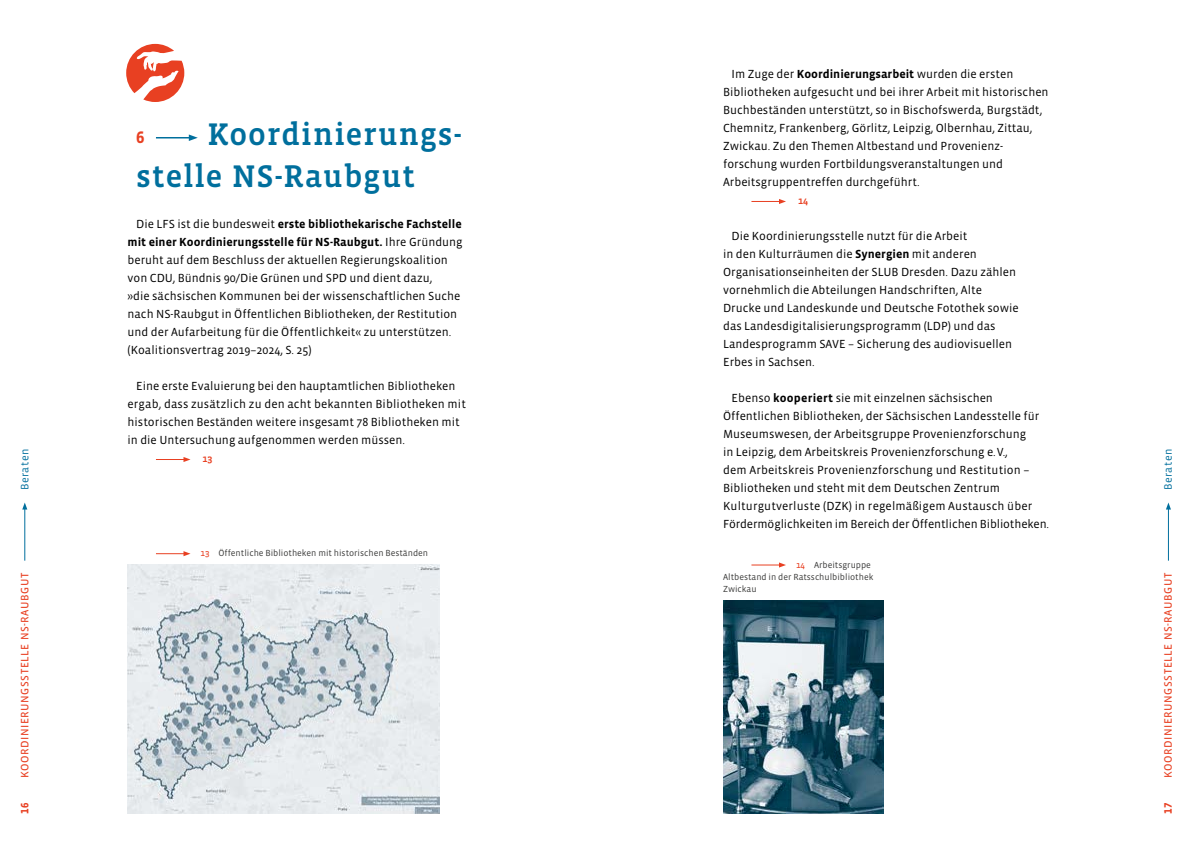
<style>
.page{position:relative;width:1191px;height:842px;background:#fff}
.page>*{position:absolute;margin:0;border:0;box-sizing:border-box;transform-origin:0 0}
.t1{font:500 32px/42px "Vista Slab OT";letter-spacing:.03em;color:#006f9d}
.t2{font:700 17px "Vista Sans OT";color:#e84022}
.t3{font:12px/18px "Vista Sans OT";color:#000}
.t4{font:11px "Vista Sans OT";letter-spacing:.05em;color:#e84022}
.t5{font:11px "Vista Sans OT";letter-spacing:.05em;color:#006f9d}
.t6{font:700 11px "Vista Sans OT";color:#e84022}
.t7{font:500 10px "Vista Slab OT";color:#e84022}
.t8{font:9px/12px "Vista Sans OT";color:#3b3b3a}
.s1{font-weight:700}
.s2{font-family:"Vista Slab OT";color:#e84022}
</style>
<div class="page">
<svg style="left:751px;top:199px;width:35px;height:5px"></svg>
<hr style="left:1168px;top:508px;width:1px;height:53px;background:#006f9d">
<svg style="left:1166px;top:502px;width:5px;height:7px"></svg>
<hr style="left:24px;top:508px;width:1px;height:53px;background:#006f9d">
<svg style="left:22px;top:502px;width:5px;height:7px"></svg>
<img style="left:723px;top:600px;width:161px;height:214px">
<svg style="left:751px;top:562px;width:35px;height:5px"></svg>
<hr style="left:156px;top:137px;width:36px;height:1px;background:#006f9d">
<svg style="left:189px;top:134px;width:9px;height:7px"></svg>
<svg style="left:156px;top:457px;width:34px;height:5px"></svg>
<img style="left:128px;top:564px;width:311px;height:250px">
<svg style="left:156px;top:551px;width:34px;height:5px"></svg>
<svg style="left:126px;top:44px;width:58px;height:58px"></svg>
<p class="t5" style="left:19px;top:490px;width:43px;rotate:-90deg">Beraten</p>
<h1 class="t1" style="left:136px;top:114px;width:327px;text-indent:71px">Koordinierungs&shy;stelle NS-Raubgut</h1>
<p class="t3" style="left:128px;top:215px;width:336px;text-indent:9px">Die LFS ist die bundesweit <span class="s1">erste bibliothekarische Fachstelle mit einer Koordinierungsstelle für NS-Raubgut.</span> Ihre Gründung beruht auf dem Beschluss der aktuellen Regierungskoalition von CDU, Bündnis 90/Die Grünen und SPD und dient dazu,<br>»die sächsischen Kommunen bei der wissenschaftlichen Suche nach NS-Raubgut in Öffentlichen Bibliotheken, der Restitution und der Aufarbeitung für die Öffentlichkeit« zu unterstützen. (Koalitionsvertrag 2019–2024, S. 25)</p>
<p class="t3" style="left:128px;top:377px;width:340px;text-indent:9px">Eine erste Evaluierung bei den hauptamtlichen Bibliotheken ergab, dass zusätzlich zu den acht bekannten Bibliotheken mit historischen Beständen weitere insgesamt 78 Bibliotheken mit in die Untersuchung aufgenommen werden müssen.</p>
<p class="t7" style="left:203px;top:454px;width:11px">13</p>
<h2 class="t2" style="left:136px;top:129px;width:10px">6</h2>
<p class="t3" style="left:723px;top:65px;width:327px;text-indent:9px">Im Zuge der <span class="s1">Koordinierungsarbeit</span> wurden die ersten Bibliotheken aufgesucht und bei ihrer Arbeit mit historischen Buchbeständen unterstützt, so in Bischofswerda, Burgstädt, Chemnitz, Frankenberg, Görlitz, Leipzig, Olbernhau, Zittau, Zwickau. Zu den Themen Altbestand und Provenienz&shy;forschung wurden Fortbildungsveranstaltungen und Arbeitsgruppentreffen durchgeführt.</p>
<p class="t7" style="left:798px;top:196px;width:11px">14</p>
<p class="t3" style="left:723px;top:227px;width:297px;text-indent:9px">Die Koordinierungsstelle nutzt für die Arbeit<br>in den Kulturräumen die <span class="s1">Synergien</span> mit anderen Organisationseinheiten der SLUB Dresden. Dazu zählen vornehmlich die Abteilungen Handschriften, Alte Drucke und Landeskunde und Deutsche Fotothek sowie das Landesdigitalisierungsprogramm (LDP) und das Landesprogramm SAVE – Sicherung des audiovisuellen Erbes in Sachsen.</p>
<p class="t3" style="left:723px;top:389px;width:327px;text-indent:9px">Ebenso <span class="s1">kooperiert</span> sie mit einzelnen sächsischen Öffentlichen Bibliotheken, der Sächsischen Landesstelle für Museumswesen, der Arbeitsgruppe Provenienzforschung<br>in Leipzig, dem Arbeitskreis Provenienzforschung e.V.,<br>dem Arbeitskreis Provenienzforschung und Restitution – Bibliotheken und steht mit dem Deutschen Zentrum Kulturgutverluste (DZK) in regelmäßigem Austausch über Fördermöglichkeiten im Bereich der Öffentlichen Bibliotheken.</p>
<p class="t5" style="left:1162px;top:490px;width:43px;rotate:-90deg">Beraten</p>
<p class="t8" style="left:200px;top:547px;width:229px"><span class="s2">13</span> Öffentliche Bibliotheken mit historischen Beständen</p>
<p class="t4" style="left:19px;top:778px;width:207px;rotate:-90deg">KOORDINIERUNGSSTELLE NS-RAUBGUT</p>
<p class="t8" style="left:723px;top:559px;width:152px;text-indent:73px"><span class="s2">14</span> Arbeitsgruppe<br>Altbestand in der Ratsschulbibliothek<br>Zwickau</p>
<p class="t4" style="left:1162px;top:778px;width:207px;rotate:-90deg">KOORDINIERUNGSSTELLE NS-RAUBGUT</p>
<p class="t6" style="left:19px;top:814px;width:13px;rotate:-90deg">16</p>
<p class="t6" style="left:1162px;top:814px;width:13px;rotate:-90deg">17</p>
</div>
